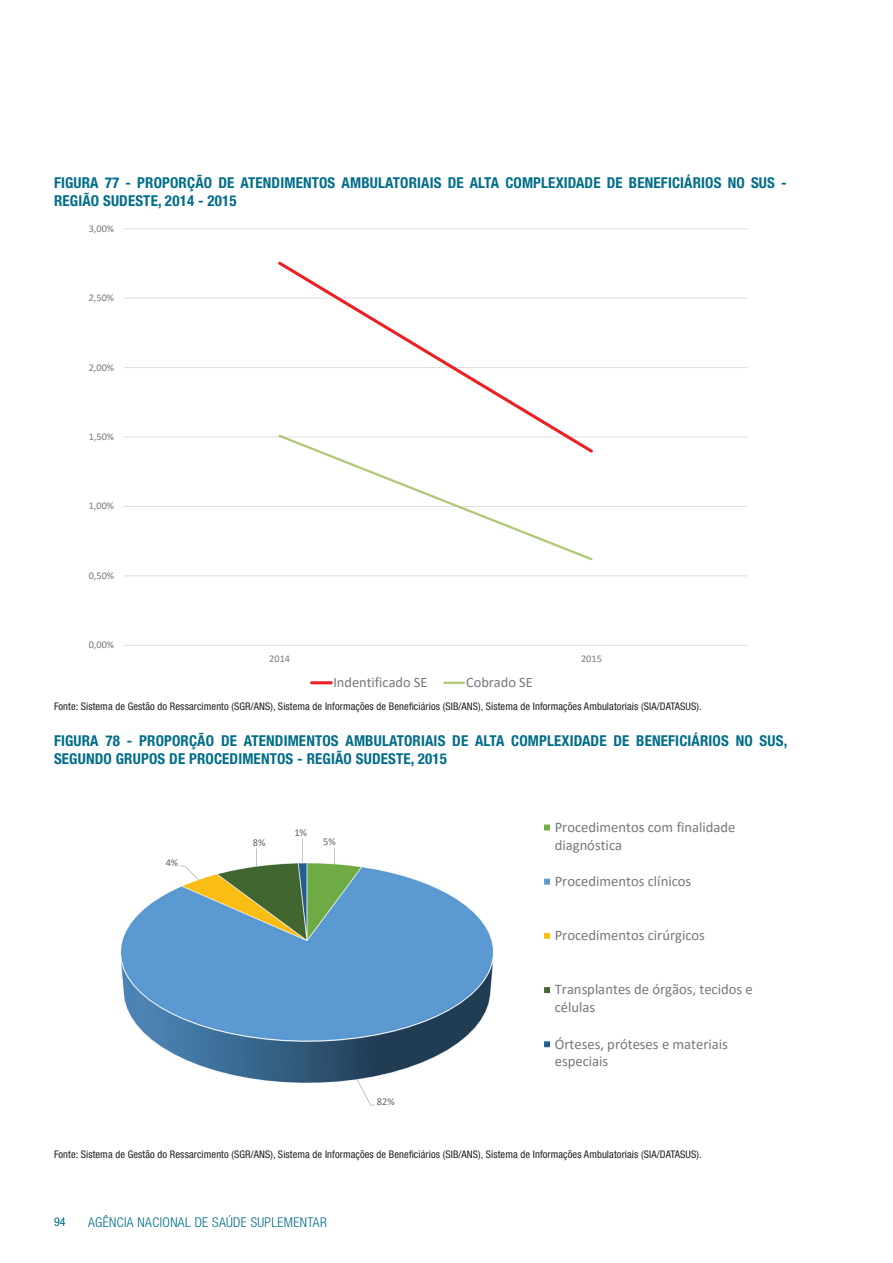
<style>
.page{position:relative;width:893px;height:1263px;background:#fff}
.page>*{position:absolute;margin:0;border:0;box-sizing:border-box;transform-origin:0 0}
.t1{font:700 condensed 15px/18px "Helvetica Neue";letter-spacing:.01em;color:#006d89}
.t2{font:14.7px/17.9px "Calibri";color:#76787b}
.t3{font:14.4px "Calibri";color:#76787b}
.t4{font:300 condensed 13.5px "Helvetica Neue";letter-spacing:.025em;color:#006d89}
.t5{font:condensed 12px "Helvetica Neue";color:#006d89}
.t6{font:condensed 10.5px "Helvetica Neue";letter-spacing:.01em;color:#231f20}
.t7{font:10.35px "Calibri";color:#636366}
.t8{font:10.2px "Calibri";color:#76787b}
</style>
<div class="page">
<hr style="left:124px;top:575px;width:623px;height:1px;background:#dcdddf">
<hr style="left:124px;top:506px;width:623px;height:1px;background:#dcdddf">
<hr style="left:124px;top:437px;width:623px;height:1px;background:#dcdddf">
<hr style="left:124px;top:367px;width:623px;height:1px;background:#dcdddf">
<hr style="left:124px;top:298px;width:623px;height:1px;background:#dcdddf">
<hr style="left:124px;top:228px;width:623px;height:1px;background:#dcdddf">
<hr style="left:124px;top:645px;width:623px;height:1px;background:#dcdddf">
<svg style="left:275px;top:261px;width:321px;height:177px"></svg>
<svg style="left:277px;top:433px;width:317px;height:128px"></svg>
<hr style="left:312px;top:681px;width:19px;height:3px;background:#ee1f23">
<hr style="left:444px;top:682px;width:20px;height:2px;background:#afc979">
<img style="left:121px;top:863px;width:372px;height:243px">
<svg style="left:334px;top:848px;width:1px;height:16px"></svg>
<svg style="left:357px;top:1079px;width:18px;height:26px"></svg>
<svg style="left:180px;top:866px;width:19px;height:14px"></svg>
<svg style="left:256px;top:848px;width:1px;height:18px"></svg>
<svg style="left:302px;top:839px;width:1px;height:24px"></svg>
<svg style="left:544px;top:824px;width:6px;height:7px"></svg>
<svg style="left:544px;top:878px;width:6px;height:7px"></svg>
<svg style="left:544px;top:931px;width:8px;height:8px"></svg>
<svg style="left:544px;top:987px;width:8px;height:8px"></svg>
<svg style="left:544px;top:1041px;width:6px;height:7px"></svg>
<h1 class="t1" style="left:54px;top:174px;width:734px">FIGURA 77 - PROPORÇÃO DE ATENDIMENTOS AMBULATORIAIS DE ALTA COMPLEXIDADE DE BENEFICIÁRIOS NO SUS -<br>REGIÃO SUDESTE, 2014 - 2015</h1>
<p class="t8" style="left:89px;top:221px;width:27px">3,00%</p>
<p class="t8" style="left:89px;top:291px;width:27px">2,50%</p>
<p class="t8" style="left:89px;top:360px;width:27px">2,00%</p>
<p class="t8" style="left:89px;top:429px;width:27px">1,50%</p>
<p class="t8" style="left:89px;top:499px;width:27px">1,00%</p>
<p class="t8" style="left:89px;top:568px;width:27px">0,50%</p>
<p class="t8" style="left:89px;top:638px;width:27px">0,00%</p>
<p class="t8" style="left:269px;top:651px;width:22px">2014</p>
<p class="t8" style="left:581px;top:651px;width:22px">2015</p>
<h3 class="t3" style="left:333px;top:672px;width:96px">Indentificado SE</h3>
<h3 class="t3" style="left:466px;top:672px;width:68px">Cobrado SE</h3>
<p class="t6" style="left:54px;top:700px;width:649px">Fonte: Sistema de Gestão do Ressarcimento (SGR/ANS), Sistema de Informações de Beneficiários (SIB/ANS), Sistema de Informações Ambulatoriais (SIA/DATASUS).</p>
<h1 class="t1" style="left:54px;top:731px;width:735px">FIGURA 78 - PROPORÇÃO DE ATENDIMENTOS AMBULATORIAIS DE ALTA COMPLEXIDADE DE BENEFICIÁRIOS NO SUS,<br>SEGUNDO GRUPOS DE PROCEDIMENTOS - REGIÃO SUDESTE, 2015</h1>
<p class="t7" style="left:166px;top:855px;width:14px">4%</p>
<p class="t7" style="left:253px;top:835px;width:14px">8%</p>
<p class="t7" style="left:294px;top:826px;width:14px">1%</p>
<h2 class="t2" style="left:555px;top:817px;width:182px">Procedimentos com finalidade diagnóstica</h2>
<h2 class="t2" style="left:555px;top:872px;width:138px">Procedimentos clínicos</h2>
<p class="t7" style="left:323px;top:834px;width:14px">5%</p>
<h2 class="t2" style="left:555px;top:926px;width:152px">Procedimentos cirúrgicos</h2>
<p class="t7" style="left:377px;top:1094px;width:19px">82%</p>
<h2 class="t2" style="left:555px;top:980px;width:200px">Transplantes de órgãos, tecidos e células</h2>
<h2 class="t2" style="left:555px;top:1034px;width:175px">Órteses, próteses e materiais especiais</h2>
<p class="t6" style="left:54px;top:1148px;width:649px">Fonte: Sistema de Gestão do Ressarcimento (SGR/ANS), Sistema de Informações de Beneficiários (SIB/ANS), Sistema de Informações Ambulatoriais (SIA/DATASUS).</p>
<p class="t5" style="left:54px;top:1215px;width:13px">94</p>
<p class="t4" style="left:88px;top:1215px;width:240px">AGÊNCIA NACIONAL DE SAÚDE SUPLEMENTAR</p>
</div>
